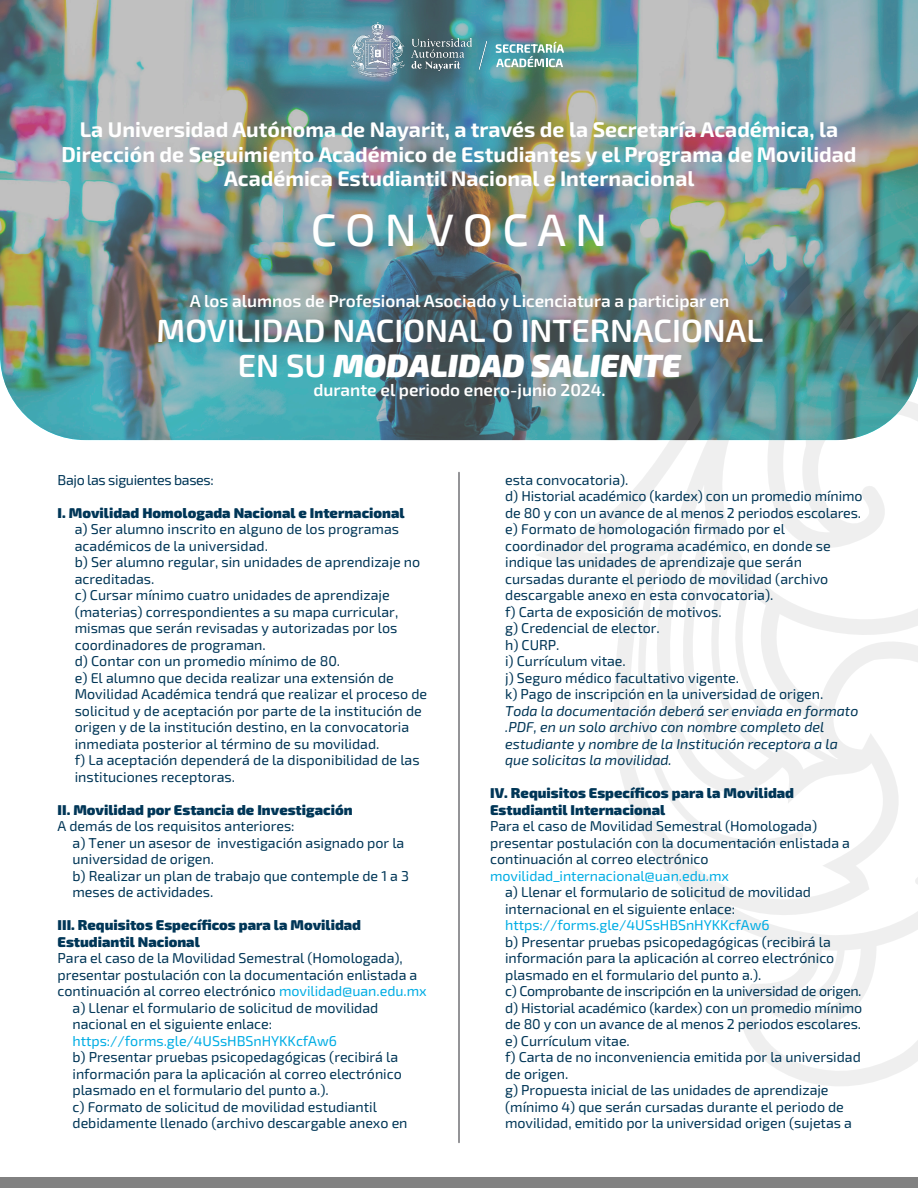
<style>
.page{position:relative;width:918px;height:1188px;background:#fff}
.page>*{position:absolute;margin:0;border:0;box-sizing:border-box;transform-origin:0 0}
.t1{font:500 45.45px "Exo 2";letter-spacing:.2em;color:#fff}
.t2{font:600 32.1px/35px "Exo 2";color:#fff;text-align:center}
.t3{font:700 21.15px/24.6px "Exo 2";color:#fff;text-align:center}
.t4{font:600 17.25px "Exo 2";color:#fff}
.t5{font:14.25px/16.5px "Exo 2";letter-spacing:-.005em;color:#003657}
.t6{font:900 14.25px/16.5px "Exo 2";color:#003657}
.t7{font:italic 14.25px/16.5px "Exo 2";color:#003657}
.t8{font:14.25px "Exo 2";letter-spacing:-.005em;color:#00ade4}
.t9{font:14.25px "Exo 2";letter-spacing:-.025em;color:#003657}
.s1{font-weight:900;font-style:italic}
.s2{color:#00ade4}
</style>
<div class="page">
<img style="left:0;top:0;width:918px;height:440px">
<img style="left:535px;top:168px;width:382px;height:918px">
<hr style="left:458px;top:472px;width:2px;height:670px;background:#717176">
<img style="left:342px;top:17px;width:148px;height:64px">
<svg style="left:496px;top:41px;width:68px;height:26px"></svg>
<div style="left:0;top:1178px;width:918px;height:10px;background:#818181"></div>
<h3 class="t3" style="left:61px;top:116px;width:797px">La Universidad Autónoma de Nayarit, a través de la Secretaría Académica, la<br>Dirección de Seguimiento Académico de Estudiantes y el Programa de Movilidad<br>Académica Estudiantil Nacional e Internacional</h3>
<h1 class="t1" style="left:311px;top:198px;width:298px">CONVOCAN</h1>
<p class="t4" style="left:190px;top:289px;width:541px">A los alumnos de Profesional Asociado y Licenciatura a participar en</p>
<h2 class="t2" style="left:157px;top:312px;width:608px">MOVILIDAD NACIONAL O INTERNACIONAL<br>EN SU <span class="s1">MODALIDAD SALIENTE</span></h2>
<p class="t4" style="left:313px;top:378px;width:294px">durante el periodo enero-junio 2024.</p>
<p class="t9" style="left:58px;top:470px;width:158px">Bajo las siguientes bases:</p>
<p class="t6" style="left:58px;top:504px;width:349px">I. Movilidad Homologada Nacional e Internacional</p>
<p class="t5" style="left:75px;top:520px;width:354px">a) Ser alumno inscrito en alguno de los programas académicos de la universidad.<br>b) Ser alumno regular, sin unidades de aprendizaje no acreditadas.<br>c) Cursar mínimo cuatro unidades de aprendizaje (materias) correspondientes a su mapa curricular, mismas que serán revisadas y autorizadas por los coordinadores de programan.<br>d) Contar con un promedio mínimo de 80.<br>e) El alumno que decida realizar una extensión de Movilidad Académica tendrá que realizar el proceso de solicitud y de aceptación por parte de la institución de origen y de la institución destino, en la convocatoria inmediata posterior al término de su movilidad.<br>f) La aceptación dependerá de la disponibilidad de las instituciones receptoras.</p>
<p class="t6" style="left:58px;top:801px;width:297px">II. Movilidad por Estancia de Investigación</p>
<p class="t5" style="left:73px;top:817px;width:338px;text-indent:-15px">A demás de los requisitos anteriores:<br>a) Tener un asesor de investigación asignado por la universidad de origen.<br>b) Realizar un plan de trabajo que contemple de 1 a 3 meses de actividades.</p>
<p class="t6" style="left:58px;top:916px;width:305px">III. Requisitos Específicos para la Movilidad<br>Estudiantil Nacional</p>
<p class="t5" style="left:58px;top:949px;width:347px">Para el caso de la Movilidad Semestral (Homologada),</p>
<p class="t5" style="left:58px;top:966px;width:361px">presentar postulación con la documentación enlistada a</p>
<p class="t5" style="left:58px;top:982px;width:371px">continuación al correo electrónico <span class="s2">movilidad@uan.edu.mx</span></p>
<p class="t5" style="left:73px;top:999px;width:307px">a) Llenar el formulario de solicitud de movilidad</p>
<p class="t5" style="left:73px;top:1015px;width:201px">nacional en el siguiente enlace:</p>
<p class="t8" style="left:73px;top:1031px;width:266px">https://forms.gle/4USsHBSnHYKKcfAw6</p>
<p class="t5" style="left:73px;top:1048px;width:337px">b) Presentar pruebas psicopedagógicas (recibirá la información para la aplicación al correo electrónico plasmado en el formulario del punto a.).<br>c) Formato de solicitud de movilidad estudiantil debidamente llenado (archivo descargable anexo en</p>
<p class="t5" style="left:505px;top:471px;width:359px">esta convocatoria).<br>d) Historial académico (kardex) con un promedio mínimo de 80 y con un avance de al menos 2 periodos escolares. e) Formato de homologación firmado por el coordinador del programa académico, en donde se indique las unidades de aprendizaje que serán cursadas durante el periodo de movilidad (archivo descargable anexo en esta convocatoria).<br>f) Carta de exposición de motivos.<br>g) Credencial de elector.<br>h) CURP.<br>i) Currículum vitae.<br>j) Seguro médico facultativo vigente.<br>k) Pago de inscripción en la universidad de origen.</p>
<p class="t7" style="left:505px;top:702px;width:355px">Toda la documentación deberá ser enviada en formato .PDF, en un solo archivo con nombre completo del estudiante y nombre de la Institución receptora a la que solicitas la movilidad.</p>
<p class="t6" style="left:490px;top:784px;width:305px">IV. Requisitos Específicos para la Movilidad<br>Estudiantil Internacional</p>
<p class="t5" style="left:490px;top:817px;width:361px">Para el caso de Movilidad Semestral (Homologada) presentar postulación con la documentación enlistada a continuación al correo electrónico</p>
<p class="t8" style="left:490px;top:866px;width:240px">movilidad_internacional@uan.edu.mx</p>
<p class="t5" style="left:505px;top:883px;width:307px">a) Llenar el formulario de solicitud de movilidad internacional en el siguiente enlace:</p>
<p class="t8" style="left:505px;top:915px;width:266px">https://forms.gle/4USsHBSnHYKKcfAw6</p>
<p class="t5" style="left:505px;top:933px;width:359px">b) Presentar pruebas psicopedagógicas (recibirá la información para la aplicación al correo electrónico plasmado en el formulario del punto a.).<br>c) Comprobante de inscripción en la universidad de origen. d) Historial académico (kardex) con un promedio mínimo de 80 y con un avance de al menos 2 periodos escolares. e) Currículum vitae.<br>f) Carta de no inconveniencia emitida por la universidad de origen.<br>g) Propuesta inicial de las unidades de aprendizaje (mínimo 4) que serán cursadas durante el periodo de movilidad, emitido por la universidad origen (sujetas a</p>
</div>
